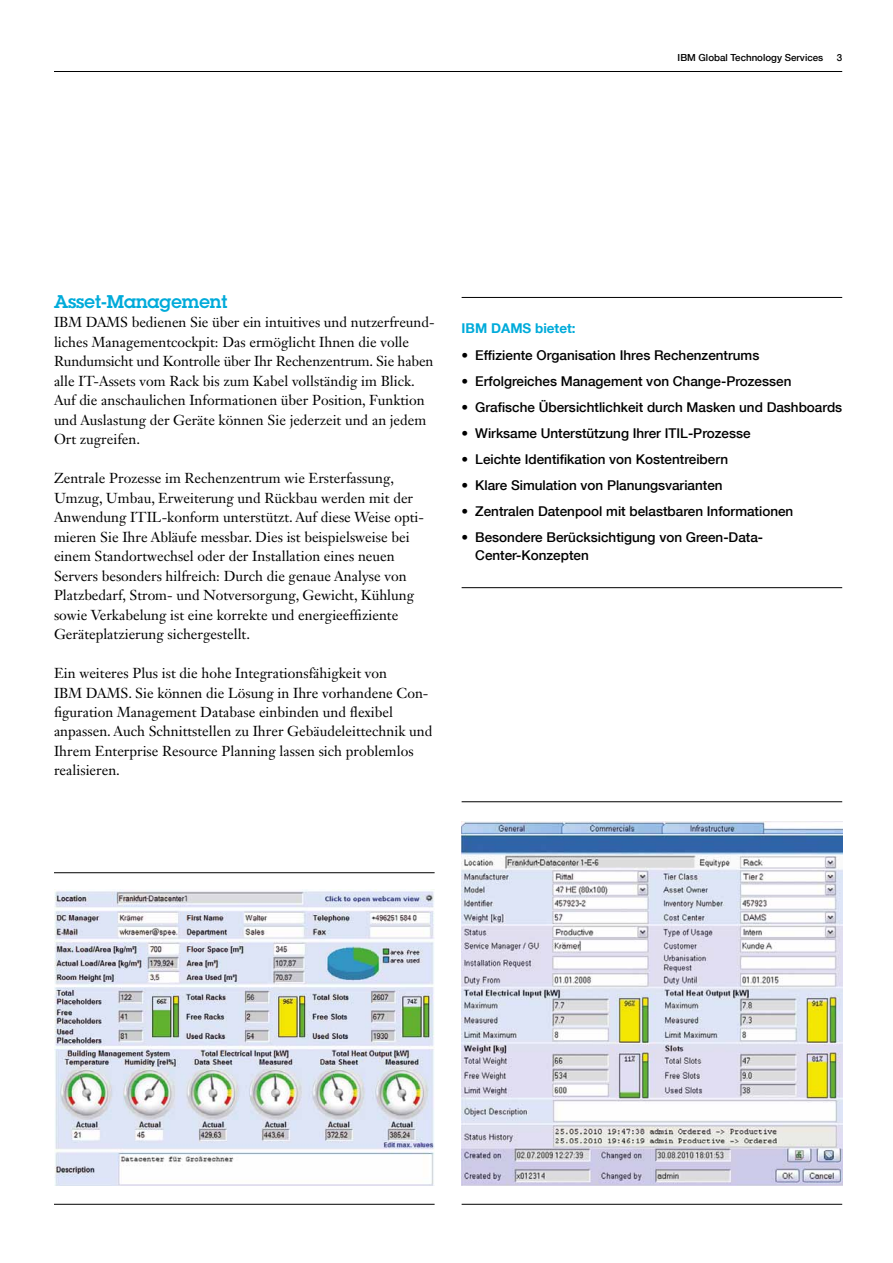
<style>
.page{position:relative;width:893px;height:1263px;background:#fff}
.page>*{position:absolute;margin:0;border:0;box-sizing:border-box;transform-origin:0 0}
.t1{font:600 18px "Lubalin Graph Std";color:#00abda}
.t2{font:14.25px/19.5px "Janson Text LT Std";color:#000}
.t3{font:500 13.5px/18px "Helvetica Neue LT Com";color:#000}
.t4{font:700 13.5px "Helvetica Neue LT Com";color:#00abda}
.t5{font:500 9.75px "Helvetica Neue LT Com";color:#000}
</style>
<div class="page">
<hr style="left:54px;top:71px;width:788px;height:1px;background:#000">
<img style="left:54px;top:889px;width:381px;height:296px">
<hr style="left:54px;top:872px;width:381px;height:1px;background:#000">
<hr style="left:54px;top:1204px;width:381px;height:1px;background:#000">
<hr style="left:462px;top:297px;width:380px;height:1px;background:#000">
<hr style="left:462px;top:587px;width:380px;height:1px;background:#000">
<hr style="left:462px;top:801px;width:380px;height:1px;background:#000">
<hr style="left:462px;top:1204px;width:380px;height:1px;background:#000">
<img style="left:462px;top:821px;width:380px;height:364px">
<p class="t5" style="left:678px;top:52px;width:147px">IBM Global Technology Services</p>
<p class="t5" style="left:837px;top:52px;width:7px">3</p>
<p class="t1" style="left:54px;top:289px;width:175px">Asset-Management</p>
<p class="t2" style="left:54px;top:312px;width:381px">IBM DAMS bedienen Sie über ein intuitives und nutzerfreund&shy;liches Managementcockpit: Das ermöglicht Ihnen die volle Rundumsicht und Kontrolle über Ihr Rechenzentrum. Sie haben alle IT-Assets vom Rack bis zum Kabel vollständig im Blick.<br>Auf die anschaulichen Informationen über Position, Funktion und Auslastung der Geräte können Sie jederzeit und an jedem Ort zugreifen.</p>
<p class="t2" style="left:54px;top:468px;width:372px">Zentrale Prozesse im Rechenzentrum wie Ersterfassung, Umzug, Umbau, Erweiterung und Rückbau werden mit der Anwendung ITIL-konform unterstützt. Auf diese Weise opti&shy;mieren Sie Ihre Abläufe messbar. Dies ist beispielsweise bei einem Standortwechsel oder der Installation eines neuen Servers besonders hilfreich: Durch die genaue Analyse von Platzbedarf, Strom- und Notversorgung, Gewicht, Kühlung sowie Verkabelung ist eine korrekte und energieeffiziente Geräteplatzierung sichergestellt.</p>
<p class="t2" style="left:54px;top:663px;width:380px">Ein weiteres Plus ist die hohe Integrationsfähigkeit von<br>IBM DAMS. Sie können die Lösung in Ihre vorhandene Con&shy;figuration Management Database einbinden und flexibel anpassen. Auch Schnittstellen zu Ihrer Gebäudeleittechnik und Ihrem Enterprise Resource Planning lassen sich problemlos realisieren.</p>
<p class="t4" style="left:462px;top:320px;width:115px">IBM DAMS bietet:</p>
<p class="t3" style="left:462px;top:346px;width:299px">• Effiziente Organisation Ihres Rechenzentrums</p>
<p class="t3" style="left:462px;top:372px;width:331px">• Erfolgreiches Management von Change-Prozessen</p>
<p class="t3" style="left:462px;top:398px;width:382px">• Grafische Übersichtlichkeit durch Masken und Dashboards</p>
<p class="t3" style="left:462px;top:424px;width:290px">• Wirksame Unterstützung Ihrer ITIL-Prozesse</p>
<p class="t3" style="left:462px;top:450px;width:268px">• Leichte Identifikation von Kostentreibern</p>
<p class="t3" style="left:462px;top:476px;width:262px">• Klare Simulation von Planungsvarianten</p>
<p class="t3" style="left:462px;top:502px;width:333px">• Zentralen Datenpool mit belastbaren Informationen</p>
<p class="t3" style="left:475px;top:528px;width:289px;text-indent:-14px">• Besondere Berücksichtigung von Green-Data-<br>Center-Konzepten</p>
</div>
